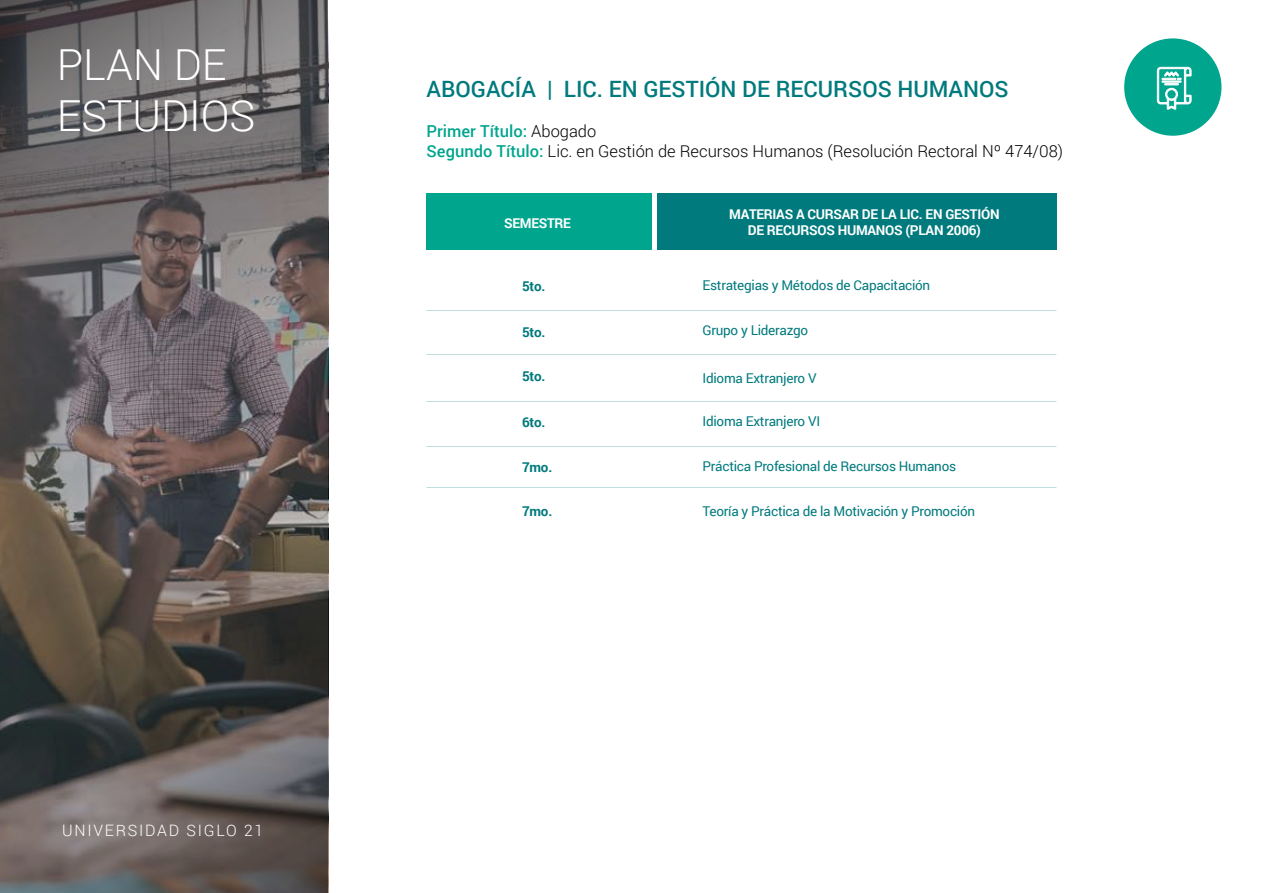
<style>
.page{position:relative;width:1263px;height:893px;background:#fff}
.page>*{position:absolute;margin:0;border:0;box-sizing:border-box;transform-origin:0 0}
.t1{font:300 42.75px/51.3px "Roboto";color:#fff}
.t2{font:500 22.5px "Roboto";color:#007a7d}
.t3{font:300 16.5px/19.8px "Roboto";color:#000}
.t4{font:300 15.75px "Roboto";letter-spacing:.115em;color:#fff}
.t5{font:13.5px "Roboto";letter-spacing:-.02em;color:#007a7d}
.t6{font:700 13.5px/16.5px "Roboto";letter-spacing:-.02em;color:#fff;text-align:center}
.t7{font:700 13.5px "Roboto";letter-spacing:-.02em;color:#007a7d}
.s1{font-weight:500;color:#00a58e}
</style>
<div class="page">
<svg style="left:0;top:0;width:328px;height:893px;background:#625c5a"></svg>
<div style="left:427px;top:193px;width:225px;height:57px;background:#00a58e"></div>
<div style="left:657px;top:193px;width:400px;height:57px;background:#007a7d"></div>
<div style="left:1124px;top:38px;width:97px;height:98px;background:#00a58e;border-radius:50%"></div>
<svg style="left:1156px;top:67px;width:36px;height:43px"></svg>
<h1 class="t1" style="left:57px;top:38px;width:200px">PLAN DE<br>ESTUDIOS</h1>
<p class="t4" style="left:62px;top:820px;width:203px">UNIVERSIDAD SIGLO 21</p>
<h2 class="t2" style="left:427px;top:73px;width:583px">ABOGACÍA | LIC. EN GESTIÓN DE RECURSOS HUMANOS</h2>
<p class="t3" style="left:427px;top:120px;width:638px"><span class="s1">Primer Título:</span> Abogado<br><span class="s1">Segundo Título:</span> Lic. en Gestión de Recursos Humanos (Resolución Rectoral Nº 474/08)</p>
<p class="t6" style="left:504px;top:214px;width:68px">SEMESTRE</p>
<p class="t6" style="left:729px;top:205px;width:272px">MATERIAS A CURSAR DE LA LIC. EN GESTIÓN<br>DE RECURSOS HUMANOS (PLAN 2006)</p>
<p class="t7" style="left:522px;top:277px;width:25px">5to.</p>
<p class="t7" style="left:522px;top:323px;width:25px">5to.</p>
<p class="t7" style="left:522px;top:367px;width:25px">5to.</p>
<p class="t7" style="left:522px;top:413px;width:25px">6to.</p>
<p class="t7" style="left:522px;top:457px;width:32px">7mo.</p>
<p class="t7" style="left:522px;top:501px;width:32px">7mo.</p>
<p class="t5" style="left:702px;top:276px;width:229px">Estrategias y Métodos de Capacitación</p>
<p class="t5" style="left:702px;top:321px;width:107px">Grupo y Liderazgo</p>
<p class="t5" style="left:702px;top:369px;width:116px">Idioma Extranjero V</p>
<p class="t5" style="left:702px;top:412px;width:119px">Idioma Extranjero VI</p>
<p class="t5" style="left:702px;top:457px;width:255px">Práctica Profesional de Recursos Humanos</p>
<p class="t5" style="left:702px;top:502px;width:274px">Teoría y Práctica de la Motivación y Promoción</p>
</div>
